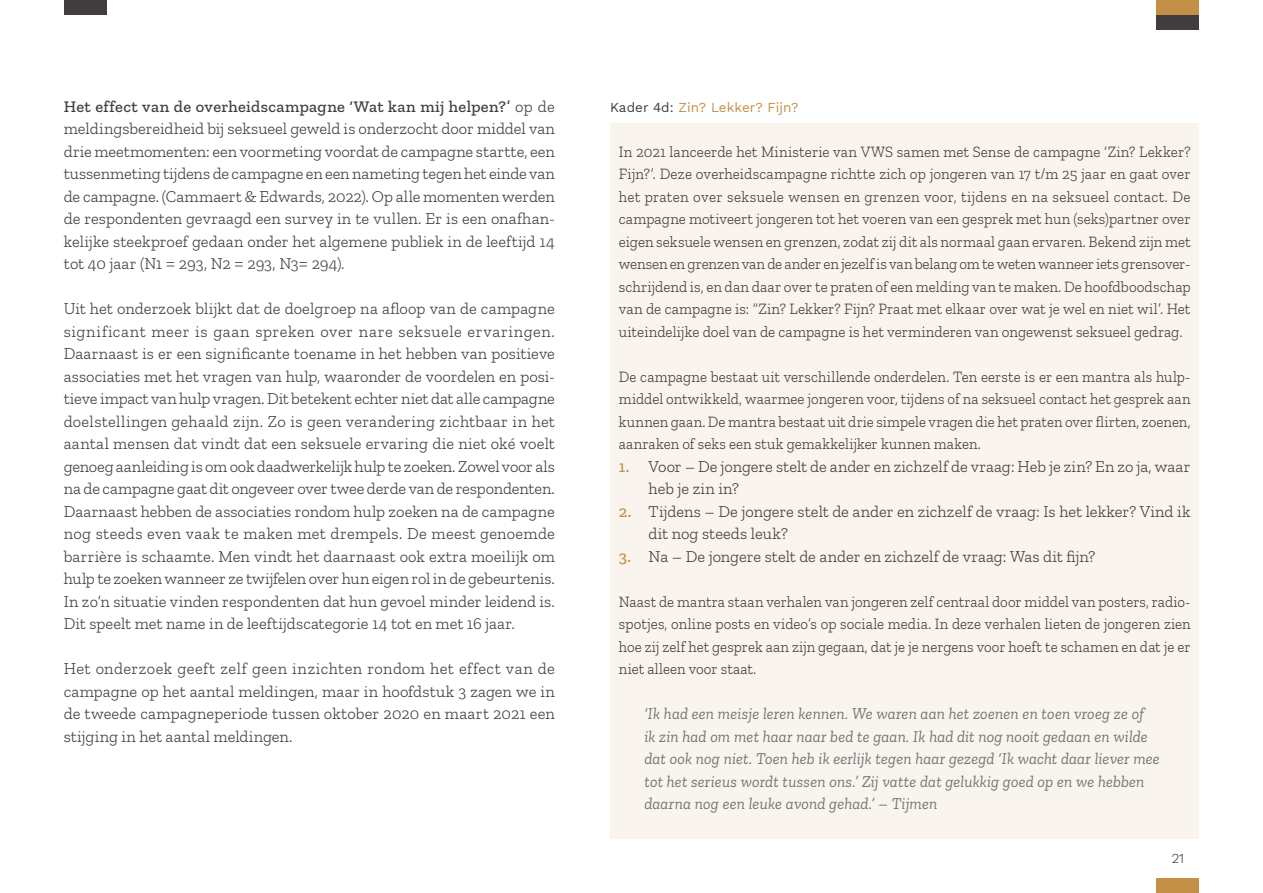
<style>
.page{position:relative;width:1263px;height:893px;background:#fff}
.page>*{position:absolute;margin:0;border:0;box-sizing:border-box;transform-origin:0 0}
.Brood{font:300 16.5px/22.5px "Zilla Slab";color:#423c3d;text-align:justify}
.t1{font:italic 16.5px/22.5px "Zilla Slab";letter-spacing:.01em;color:#777376;scale:.95 1}
.Brood-2{font:300 15.75px/22.5px "Zilla Slab";color:#423c3d;text-align:justify;scale:.96 1}
.Brood-3{font:300 15.75px/22.5px "Zilla Slab";color:#423c3d;text-align:justify;scale:.95 1}
.Grafiek_of_tabeltitel{font:13.5px "Work Sans";letter-spacing:.005em;color:#c49047}
.t2{font:300 13.5px "Work Sans";color:#231f20}
.s1{font-weight:500}
.s2{color:#423c3d}
.s3{font-weight:500;color:#c49047}
</style>
<div class="page">
<div style="left:610px;top:123px;width:589px;height:715px;background:#f9f4ed"></div>
<div style="left:1157px;top:879px;width:42px;height:14px;background:#c49047"></div>
<div style="left:64px;top:0;width:42px;height:15px;background:#423c3d"></div>
<div style="left:1157px;top:0;width:42px;height:15px;background:#c49047"></div>
<div style="left:1157px;top:15px;width:42px;height:15px;background:#423c3d"></div>
<p class="Brood" style="left:64px;top:95px;width:493px"><span class="s1">Het effect van de overheidscampagne ‘Wat kan mij helpen?’</span> op de meldingsbereidheid bij seksueel geweld is onderzocht door middel van drie meetmomenten: een voormeting voordat de campagne startte, een tussenmeting tijdens de campagne en een nameting tegen het einde van de campagne. (Cammaert &amp; Edwards, 2022). Op alle momenten werden de respondenten gevraagd een survey in te vullen. Er is een onafhan&shy;kelijke steekproef gedaan onder het algemene publiek in de leeftijd 14 tot 40 jaar (N1 = 293, N2 = 293, N3= 294).</p>
<p class="Brood" style="left:64px;top:298px;width:493px">Uit het onderzoek blijkt dat de doelgroep na afloop van de campagne significant meer is gaan spreken over nare seksuele ervaringen.<br>Daarnaast is er een significante toename in het hebben van positieve associaties met het vragen van hulp, waaronder de voordelen en posi&shy;tieve impact van hulp vragen. Dit betekent echter niet dat alle campagne doelstellingen gehaald zijn. Zo is geen verandering zichtbaar in het aantal mensen dat vindt dat een seksuele ervaring die niet oké voelt genoeg aanleiding is om ook daadwerkelijk hulp te zoeken. Zowel voor als na de campagne gaat dit ongeveer over twee derde van de respondenten.<br>Daarnaast hebben de associaties rondom hulp zoeken na de campagne nog steeds even vaak te maken met drempels. De meest genoemde barrière is schaamte. Men vindt het daarnaast ook extra moeilijk om hulp te zoeken wanneer ze twijfelen over hun eigen rol in de gebeurtenis.<br>In zo’n situatie vinden respondenten dat hun gevoel minder leidend is.<br>Dit speelt met name in de leeftijdscategorie 14 tot en met 16 jaar.</p>
<p class="Brood" style="left:64px;top:658px;width:493px">Het onderzoek geeft zelf geen inzichten rondom het effect van de campagne op het aantal meldingen, maar in hoofdstuk 3 zagen we in de tweede campagneperiode tussen oktober 2020 en maart 2021 een stijging in het aantal meldingen.</p>
<h3 class="Grafiek_of_tabeltitel" style="left:610px;top:97px;width:190px"><span class="s2">Kader 4d:</span> Zin? Lekker? Fijn?</h3>
<p class="Brood-2" style="left:619px;top:140px;width:597px">In 2021 lanceerde het Ministerie van VWS samen met Sense de campagne ‘Zin? Lekker?<br>Fijn?’. Deze overheidscampagne richtte zich op jongeren van 17 t/m 25 jaar en gaat over het praten over seksuele wensen en grenzen voor, tijdens en na seksueel contact. De campagne motiveert jongeren tot het voeren van een gesprek met hun (seks)partner over eigen seksuele wensen en grenzen, zodat zij dit als normaal gaan ervaren. Bekend zijn met wensen en grenzen van de ander en jezelf is van belang om te weten wanneer iets grensover&shy;schrijdend is, en dan daar over te praten of een melding van te maken. De hoofdboodschap van de campagne is: “Zin? Lekker? Fijn? Praat met elkaar over wat je wel en niet wil’. Het uiteindelijke doel van de campagne is het verminderen van ongewenst seksueel gedrag.</p>
<p class="Brood-3" style="left:619px;top:365px;width:603px">De campagne bestaat uit verschillende onderdelen. Ten eerste is er een mantra als hulp&shy;middel ontwikkeld, waarmee jongeren voor, tijdens of na seksueel contact het gesprek aan kunnen gaan. De mantra bestaat uit drie simpele vragen die het praten over flirten, zoenen, aanraken of seks een stuk gemakkelijker kunnen maken.</p>
<p class="Brood" style="left:649px;top:455px;width:543px;text-indent:-30px"><span class="s3">1.</span> Voor – De jongere stelt de ander en zichzelf de vraag: Heb je zin? En zo ja, waar heb je zin in?</p>
<p class="Brood" style="left:649px;top:500px;width:543px;text-indent:-30px"><span class="s3">2.</span> Tijdens – De jongere stelt de ander en zichzelf de vraag: Is het lekker? Vind ik dit nog steeds leuk?</p>
<p class="Brood" style="left:619px;top:545px;width:478px"><span class="s3">3.</span> Na – De jongere stelt de ander en zichzelf de vraag: Was dit fijn?</p>
<p class="Brood-3" style="left:619px;top:590px;width:603px">Naast de mantra staan verhalen van jongeren zelf centraal door middel van posters, radio&shy;spotjes, online posts en video’s op sociale media. In deze verhalen lieten de jongeren zien hoe zij zelf het gesprek aan zijn gegaan, dat je je nergens voor hoeft te schamen en dat je er niet alleen voor staat.</p>
<p class="t1" style="left:644px;top:703px;width:544px">‘Ik had een meisje leren kennen. We waren aan het zoenen en toen vroeg ze of<br>ik zin had om met haar naar bed te gaan. Ik had dit nog nooit gedaan en wilde dat ook nog niet. Toen heb ik eerlijk tegen haar gezegd ‘Ik wacht daar liever mee tot het serieus wordt tussen ons.’ Zij vatte dat gelukkig goed op en we hebben daarna nog een leuke avond gehad.’ – Tijmen</p>
<p class="t2" style="left:1172px;top:848px;width:14px">21</p>
</div>
